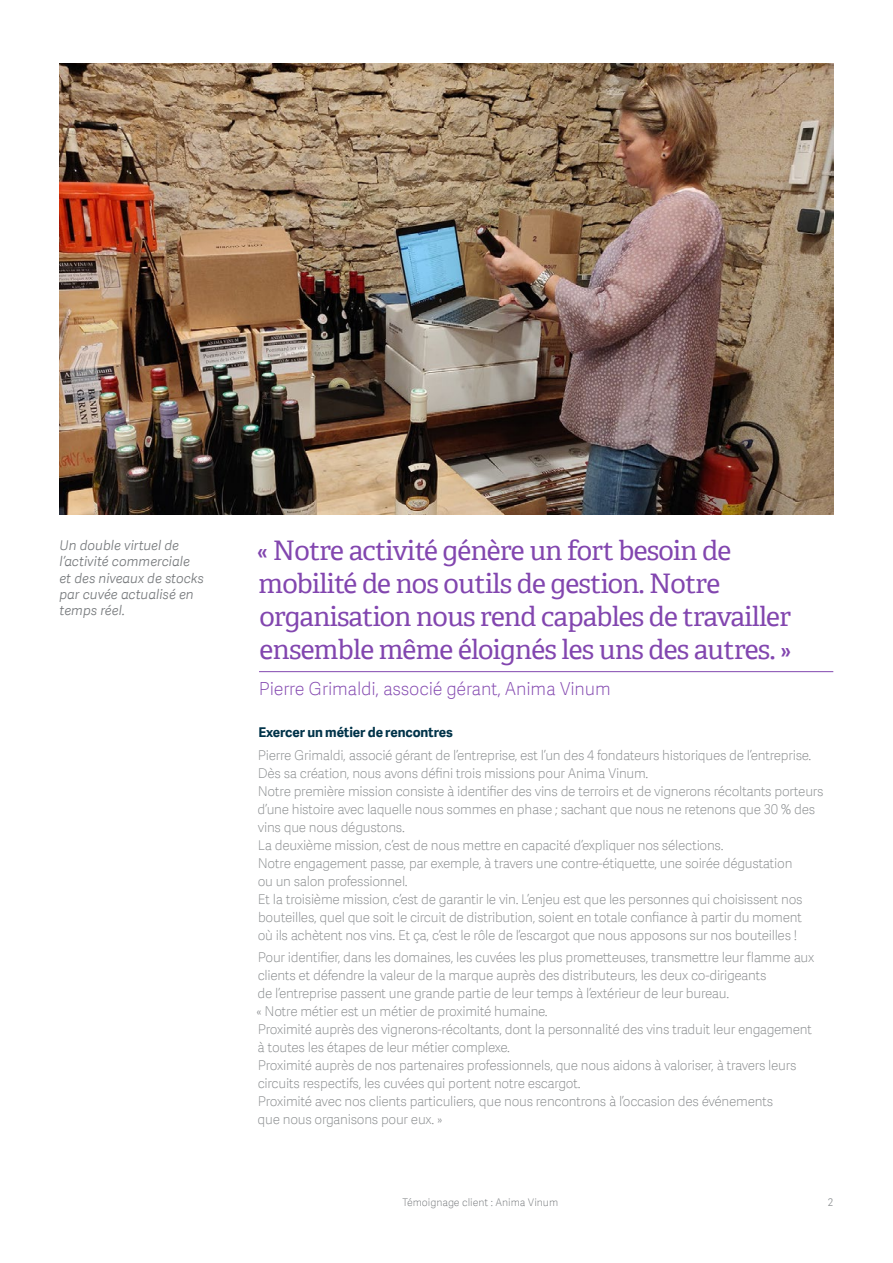
<style>
.page{position:relative;width:893px;height:1263px;background:#fff}
.page>*{position:absolute;margin:0;border:0;box-sizing:border-box;transform-origin:0 0}
.t1{font:27px/33px "Adelle SAGE";letter-spacing:-.025em;color:#8246af}
.t2{font:18px "Adelle Sans SAGE Th";letter-spacing:-.01em;color:#8246af}
.t3{font:13.5px/18px "Adelle Sans SAGE Th";letter-spacing:-.02em;color:#888b8d}
.t4{font:italic 13.5px/16.2px "Adelle Sans SAGE Lt";color:#75787b}
.t5{font:700 13.5px "Adelle Sans SAGE";letter-spacing:-.005em;color:#003349}
.t6{font:10.5px "Adelle Sans SAGE Th";color:#75787b}
.t7{font:10.5px "Adelle Sans SAGE Lt";color:#888b8d}
</style>
<div class="page">
<img style="left:60px;top:64px;width:773px;height:450px">
<hr style="left:259px;top:671px;width:574px;height:1px;background:#8246af">
<p class="t4" style="left:60px;top:537px;width:146px">Un double virtuel de l’activité commerciale et des niveaux de stocks par cuvée actualisé en temps réel.</p>
<h1 class="t1" style="left:257px;top:533px;width:537px">« Notre activité génère un fort besoin de mobilité de nos outils de gestion. Notre organisation nous rend capables de travailler ensemble même éloignés les uns des autres. »</h1>
<h2 class="t2" style="left:259px;top:676px;width:353px">Pierre Grimaldi, associé gérant, Anima Vinum</h2>
<p class="t5" style="left:258px;top:723px;width:196px">Exercer un métier de rencontres</p>
<p class="t3" style="left:258px;top:745px;width:567px">Pierre Grimaldi, associé gérant de l’entreprise, est l’un des 4 fondateurs historiques de l’entreprise.<br>Dès sa création, nous avons défini trois missions pour Anima Vinum.<br>Notre première mission consiste à identifier des vins de terroirs et de vignerons récoltants porteurs d’une histoire avec laquelle nous sommes en phase ; sachant que nous ne retenons que 30 % des vins que nous dégustons.<br>La deuxième mission, c’est de nous mettre en capacité d’expliquer nos sélections.<br>Notre engagement passe, par exemple, à travers une contre-étiquette, une soirée dégustation<br>ou un salon professionnel.<br>Et la troisième mission, c’est de garantir le vin. L’enjeu est que les personnes qui choisissent nos bouteilles, quel que soit le circuit de distribution, soient en totale confiance à partir du moment<br>où ils achètent nos vins. Et ça, c’est le rôle de l’escargot que nous apposons sur nos bouteilles !</p>
<p class="t3" style="left:256px;top:948px;width:560px">Pour identifier, dans les domaines, les cuvées les plus prometteuses, transmettre leur flamme aux clients et défendre la valeur de la marque auprès des distributeurs, les deux co-dirigeants<br>de l’entreprise passent une grande partie de leur temps à l’extérieur de leur bureau.<br>« Notre métier est un métier de proximité humaine.<br>Proximité auprès des vignerons-récoltants, dont la personnalité des vins traduit leur engagement à toutes les étapes de leur métier complexe.<br>Proximité auprès de nos partenaires professionnels, que nous aidons à valoriser, à travers leurs circuits respectifs, les cuvées qui portent notre escargot.<br>Proximité avec nos clients particuliers, que nous rencontrons à l’occasion des événements<br>que nous organisons pour eux. »</p>
<p class="t6" style="left:402px;top:1195px;width:157px">Témoignage client : Anima Vinum</p>
<p class="t7" style="left:828px;top:1195px;width:7px">2</p>
</div>
